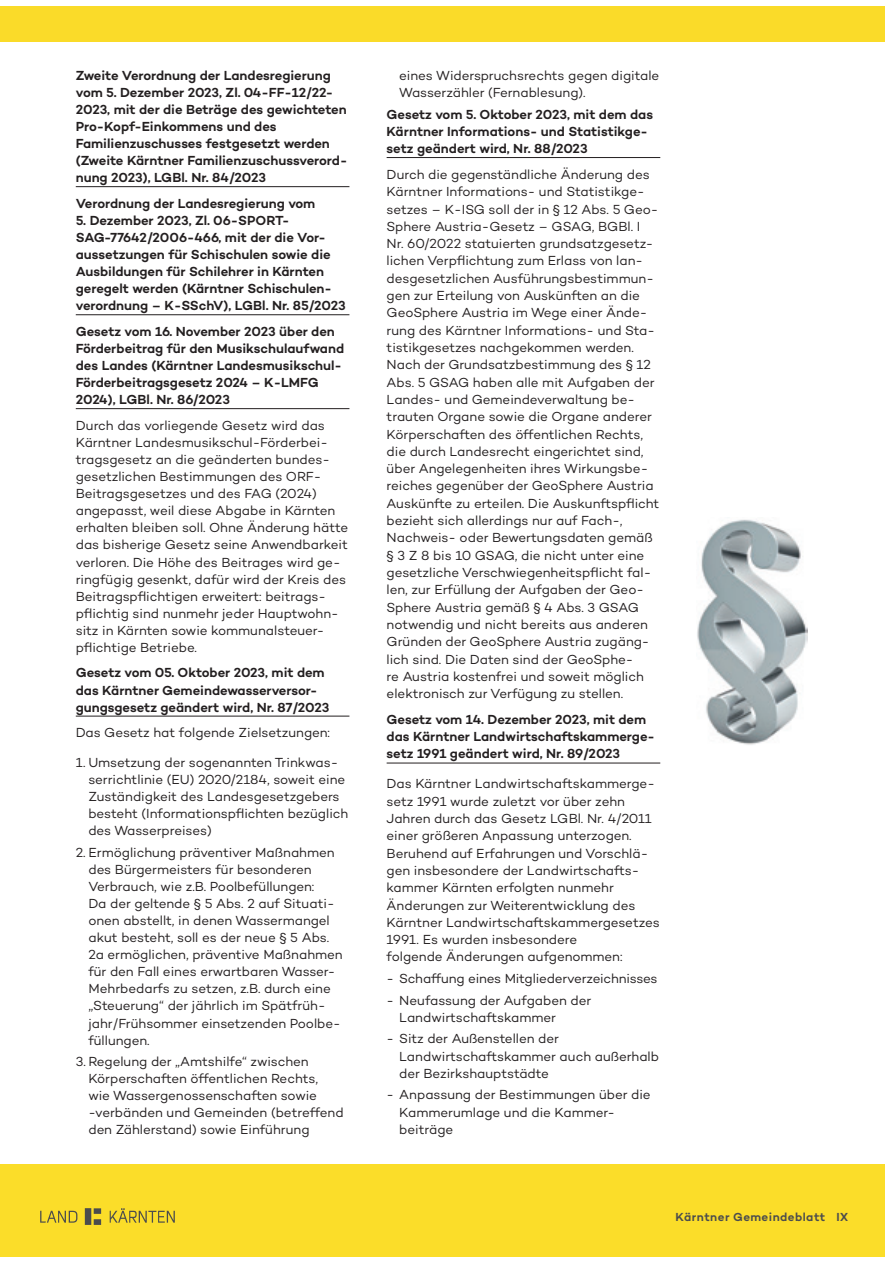
<style>
.page{position:relative;width:893px;height:1263px;background:#fff}
.page>*{position:absolute;margin:0;border:0;box-sizing:border-box;transform-origin:0 0}
.t1{font:13.35px/17.2px "Campton";color:#231f20}
.t2{font:600 13.35px/17.1px "Campton";color:#231f20}
.t3{font:600 11.85px "Campton";letter-spacing:.04em;color:#4b4c4d}
</style>
<div class="page">
<div style="left:0;top:1164px;width:884px;height:93px;background:#fbdd29"></div>
<div style="left:0;top:6px;width:884px;height:36px;background:#fadb29"></div>
<hr style="left:76px;top:186px;width:273px;height:1px;background:#231f20">
<hr style="left:76px;top:314px;width:273px;height:1px;background:#231f20">
<hr style="left:76px;top:408px;width:273px;height:1px;background:#231f20">
<hr style="left:76px;top:716px;width:273px;height:1px;background:#231f20">
<hr style="left:387px;top:157px;width:273px;height:1px;background:#231f20">
<hr style="left:387px;top:763px;width:273px;height:1px;background:#231f20">
<img style="left:40px;top:1209px;width:134px;height:16px">
<img style="left:697px;top:519px;width:110px;height:226px">
<p class="t2" style="left:76px;top:68px;width:273px">Zweite Verordnung der Landesregierung vom 5. Dezember 2023, Zl. 04-FF-12/22- 2023, mit der die Beträge des gewichteten Pro-Kopf-Einkommens und des Familienzuschusses festgesetzt werden (Zweite Kärntner Familienzuschussverord&shy;nung 2023), LGBl. Nr. 84/2023</p>
<p class="t2" style="left:76px;top:196px;width:241px">Verordnung der Landesregierung vom</p>
<p class="t2" style="left:76px;top:213px;width:271px">5. Dezember 2023, Zl. 06-SPORT-SAG-77642/2006-466, mit der die Vor&shy;aussetzungen für Schischulen sowie die Ausbildungen für Schilehrer in Kärnten geregelt werden (Kärntner Schischulen&shy;verordnung – K-SSchV), LGBl. Nr. 85/2023</p>
<p class="t2" style="left:76px;top:324px;width:270px">Gesetz vom 16. November 2023 über den Förderbeitrag für den Musikschulaufwand des Landes (Kärntner Landesmusikschul-Förderbeitragsgesetz 2024 – K-LMFG 2024), LGBl. Nr. 86/2023</p>
<p class="t1" style="left:76px;top:418px;width:274px">Durch das vorliegende Gesetz wird das Kärntner Landesmusikschul-Förderbei&shy;tragsgesetz an die geänderten bundes&shy;gesetzlichen Bestimmungen des ORF-Beitragsgesetzes und des FAG (2024) angepasst, weil diese Abgabe in Kärnten erhalten bleiben soll. Ohne Änderung hätte das bisherige Gesetz seine Anwendbarkeit verloren. Die Höhe des Beitrages wird ge&shy;ringfügig gesenkt, dafür wird der Kreis des Beitragspflichtigen erweitert: beitrags&shy;pflichtig sind nunmehr jeder Hauptwohn&shy;sitz in Kärnten sowie kommunalsteuer&shy;pflichtige Betriebe.</p>
<p class="t2" style="left:76px;top:666px;width:255px">Gesetz vom 05. Oktober 2023, mit dem das Kärntner Gemeindewasserversor&shy;gungsgesetz geändert wird, Nr. 87/2023</p>
<p class="t1" style="left:76px;top:725px;width:256px">Das Gesetz hat folgende Zielsetzungen:</p>
<p class="t1" style="left:88px;top:755px;width:261px;text-indent:-13px">1. Umsetzung der sogenannten Trinkwas&shy;serrichtlinie (EU) 2020/2184, soweit eine Zuständigkeit des Landesgesetzgebers besteht (Informationspflichten bezüglich des Wasserpreises)</p>
<p class="t1" style="left:88px;top:845px;width:256px;text-indent:-13px">2. Ermöglichung präventiver Maßnahmen des Bürgermeisters für besonderen Verbrauch, wie z.B. Poolbefüllungen:<br>Da der geltende § 5 Abs. 2 auf Situati&shy;onen abstellt, in denen Wassermangel akut besteht, soll es der neue § 5 Abs.<br>2a ermöglichen, präventive Maßnahmen für den Fall eines erwartbaren Wasser-Mehrbedarfs zu setzen, z.B. durch eine „Steuerung“ der jährlich im Spätfrüh&shy;jahr/Frühsommer einsetzenden Poolbe&shy;füllungen.</p>
<p class="t1" style="left:88px;top:1054px;width:257px;text-indent:-13px">3. Regelung der „Amtshilfe“ zwischen Körperschaften öffentlichen Rechts,<br>wie Wassergenossenschaften sowie -verbänden und Gemeinden (betreffend den Zählerstand) sowie Einführung</p>
<p class="t1" style="left:399px;top:68px;width:262px">eines Widerspruchsrechts gegen digitale<br>Wasserzähler (Fernablesung).</p>
<p class="t2" style="left:387px;top:107px;width:268px">Gesetz vom 5. Oktober 2023, mit dem das<br>Kärntner Informations- und Statistikge&shy;setz geändert wird, Nr. 88/2023</p>
<p class="t1" style="left:387px;top:167px;width:274px">Durch die gegenständliche Änderung des Kärntner Informations- und Statistikge&shy;setzes – K-ISG soll der in § 12 Abs. 5 Geo-Sphere Austria-Gesetz – GSAG, BGBl. I Nr. 60/2022 statuierten grundsatzgesetz&shy;lichen Verpflichtung zum Erlass von lan&shy;desgesetzlichen Ausführungsbestimmun&shy;gen zur Erteilung von Auskünften an die GeoSphere Austria im Wege einer Ände&shy;rung des Kärntner Informations- und Sta&shy;tistikgesetzes nachgekommen werden.<br>Nach der Grundsatzbestimmung des § 12<br>Abs. 5 GSAG haben alle mit Aufgaben der Landes- und Gemeindeverwaltung be&shy;trauten Organe sowie die Organe anderer Körperschaften des öffentlichen Rechts, die durch Landesrecht eingerichtet sind, über Angelegenheiten ihres Wirkungsbe&shy;reiches gegenüber der GeoSphere Austria Auskünfte zu erteilen. Die Auskunftspflicht bezieht sich allerdings nur auf Fach-, Nachweis- oder Bewertungsdaten gemäß § 3 Z 8 bis 10 GSAG, die nicht unter eine gesetzliche Verschwiegenheitspflicht fal&shy;len, zur Erfüllung der Aufgaben der Geo-Sphere Austria gemäß § 4 Abs. 3 GSAG notwendig und nicht bereits aus anderen Gründen der GeoSphere Austria zugäng&shy;lich sind. Die Daten sind der GeoSphe-<br>re Austria kostenfrei und soweit möglich elektronisch zur Verfügung zu stellen.</p>
<p class="t2" style="left:387px;top:712px;width:270px">Gesetz vom 14. Dezember 2023, mit dem das Kärntner Landwirtschaftskammerge&shy;setz 1991 geändert wird, Nr. 89/2023</p>
<p class="t1" style="left:387px;top:777px;width:275px">Das Kärntner Landwirtschaftskammerge&shy;setz 1991 wurde zuletzt vor über zehn Jahren durch das Gesetz LGBl. Nr. 4/2011 einer größeren Anpassung unterzogen.<br>Beruhend auf Erfahrungen und Vorschlä&shy;gen insbesondere der Landwirtschafts&shy;kammer Kärnten erfolgten nunmehr Änderungen zur Weiterentwicklung des Kärntner Landwirtschaftskammergesetzes 1991. Es wurden insbesondere<br>folgende Änderungen aufgenommen:</p>
<p class="t1" style="left:387px;top:971px;width:272px">- Schaffung eines Mitgliederverzeichnisses</p>
<p class="t1" style="left:399px;top:993px;width:193px;text-indent:-13px">- Neufassung der Aufgaben der<br>Landwirtschaftskammer</p>
<p class="t1" style="left:399px;top:1031px;width:261px;text-indent:-13px">- Sitz der Außenstellen der<br>Landwirtschaftskammer auch außerhalb der Bezirkshauptstädte</p>
<p class="t1" style="left:399px;top:1088px;width:253px;text-indent:-13px">- Anpassung der Bestimmungen über die<br>Kammerumlage und die Kammer&shy;beiträge</p>
<p class="t3" style="left:675px;top:1212px;width:174px">Kärntner Gemeindeblatt IX</p>
</div>
